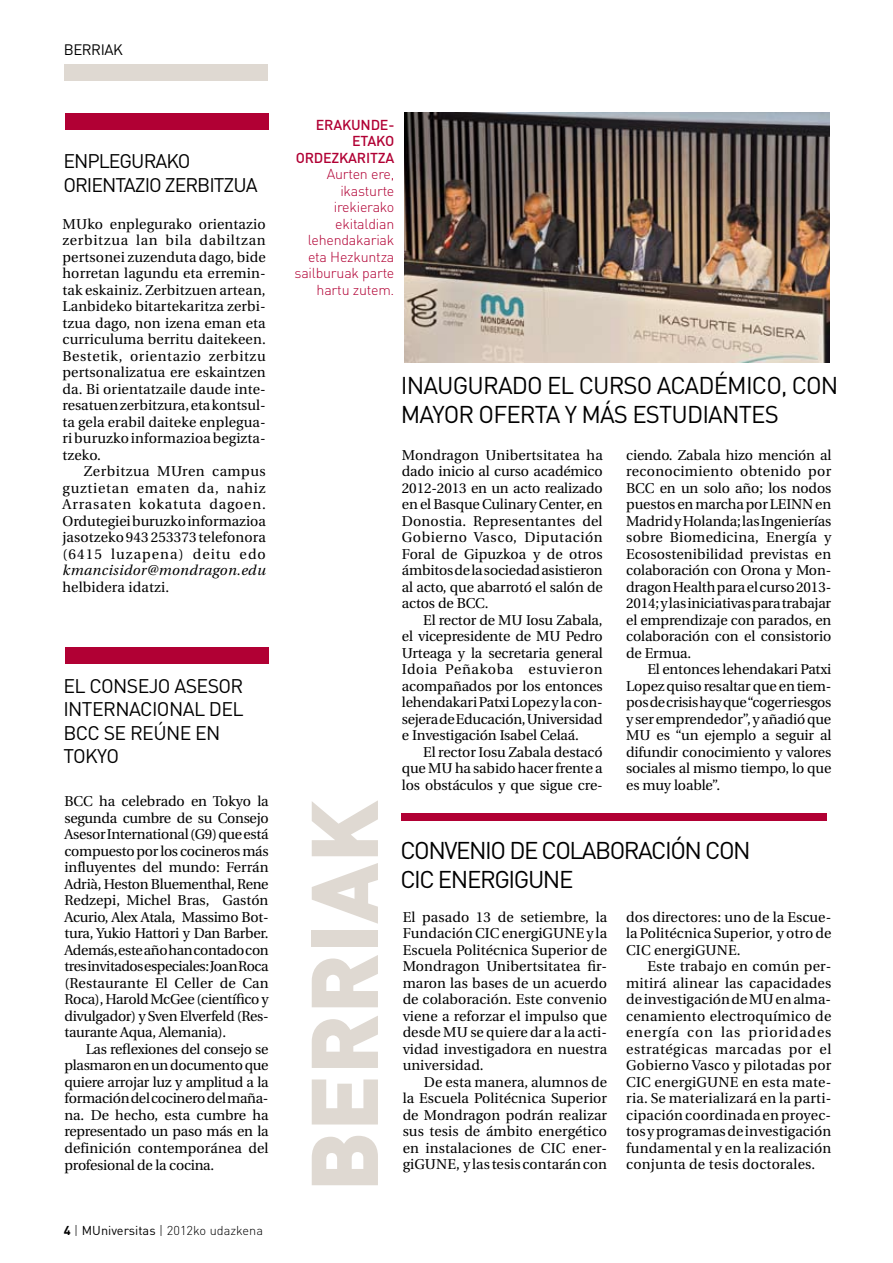
<style>
.page{position:relative;width:893px;height:1263px;background:#fff}
.page>*{position:absolute;margin:0;border:0;box-sizing:border-box;transform-origin:0 0}
.t1{font:900 93px "DIN";color:#dfd9d2}
.t2{font:24px/28.8px "DIN";letter-spacing:-.035em;color:#000}
.t3{font:19.5px/23.4px "DIN";letter-spacing:-.03em;color:#000}
.t4{font:15px "DIN";color:#000}
.t5{font:14.25px/16.5px "Utopia";color:#000;text-align:justify}
.t6{font:300 14.25px/16.5px "DIN";letter-spacing:-.015em;color:#b10034;text-align:right}
.t7{font:500 14.25px/16.5px "DIN";letter-spacing:-.015em;color:#b10034;text-align:right}
.t8{font:italic 14.25px "Utopia";letter-spacing:.03em;color:#000}
.t9{font:300 12.75px "DIN";color:#000}
.s1{font-weight:700}
.s2{font-weight:400}
</style>
<div class="page">
<div style="left:64px;top:64px;width:203px;height:16px;background:#dfd9d2"></div>
<div style="left:401px;top:814px;width:425px;height:7px;background:#b10034"></div>
<div style="left:65px;top:113px;width:204px;height:16px;background:#b10034"></div>
<div style="left:65px;top:647px;width:204px;height:17px;background:#b10034"></div>
<img style="left:405px;top:113px;width:425px;height:249px">
<p class="t4" style="left:64px;top:40px;width:10px">BERRIAK</p>
<h3 class="t3" style="left:63px;top:149px;width:24px">ENPLEGURAKO<br>ORIENTAZIO</h3>
<h3 class="t3" style="left:165px;top:173px;width:12px">ZERBITZUA</h3>
<p class="t5" style="left:63px;top:216px;width:205px">MUko enplegurako orientazio zerbitzua lan bila dabiltzan pertsonei zuzenduta dago, bide horretan lagundu eta erremin&shy;tak eskainiz. Zerbitzuen artean, Lanbideko bitartekaritza zerbi&shy;tzua dago, non izena eman eta curriculuma berritu daitekeen.<br>Bestetik, orientazio zerbitzu pertsonalizatua ere eskaintzen da. Bi orientatzaile daude inte&shy;resatuen zerbitzura, eta kontsul&shy;ta gela erabil daiteke enplegua&shy;ri buruzko informazioa begizta&shy;tzeko.</p>
<p class="t5" style="left:63px;top:463px;width:205px;text-indent:21px">Zerbitzua MUren campus guztietan ematen da, nahiz Arrasaten kokatuta dagoen.<br>Ordutegiei buruzko informazioa jasotzeko 943 253373 telefonora (6415 luzapena) deitu edo</p>
<p class="t8" style="left:63px;top:563px;width:205px">kmancisidor@mondragon.edu</p>
<p class="t5" style="left:63px;top:579px;width:108px">helbidera idatzi.</p>
<h3 class="t3" style="left:63px;top:674px;width:182px">EL CONSEJO ASESOR<br>INTERNACIONAL DEL<br>BCC SE REÚNE EN<br>TOKYO</h3>
<p class="t5" style="left:64px;top:794px;width:206px">BCC ha celebrado en Tokyo la segunda cumbre de su Consejo Asesor International (G9) que está compuesto por los cocineros más influyentes del mundo: Ferrán Adrià, Heston Bluementhal, Rene Redzepi, Michel Bras, Gastón Acurio, Alex Atala, Massimo Bot&shy;tura, Yukio Hattori y Dan Barber.<br>Además, este año han contado con tres invitados especiales: Joan Roca (Restaurante El Celler de Can Roca), Harold McGee (científico y divulgador) y Sven Elverfeld (Res&shy;taurante Aqua, Alemania).</p>
<p class="t5" style="left:64px;top:1041px;width:206px;text-indent:21px">Las reflexiones del consejo se plasmaron en un documento que quiere arrojar luz y amplitud a la formación del cocinero del maña&shy;na. De hecho, esta cumbre ha representado un paso más en la definición contemporánea del profesional de la cocina.</p>
<p class="t9" style="left:64px;top:1223px;width:201px"><span class="s1">4</span> | <span class="s2">MUNIVERSITAS</span> | 2012ko udazkena</p>
<p class="t7" style="left:296px;top:116px;width:100px">ERAKUNDE-<br>ETAKO<br>ORDEZKARITZA</p>
<p class="t6" style="left:294px;top:166px;width:101px">Aurten ere, ikasturte irekierako ekitaldian lehendakariak eta Hezkuntza sailburuak parte hartu zutem.</p>
<h1 class="t1" style="left:282px;top:1192px;width:393px;rotate:-90deg">BERRIAK</h1>
<h2 class="t2" style="left:401px;top:371px;width:439px">INAUGURADO EL CURSO ACADÉMICO, CON<br>MAYOR OFERTA Y MÁS ESTUDIANTES</h2>
<p class="t5" style="left:626px;top:447px;width:207px">ciendo. Zabala hizo mención al reconocimiento obtenido por BCC en un solo año; los nodos puestos en marcha por LEINN en Madrid y Holanda; las Ingenierías sobre Biomedicina, Energía y Ecosostenibilidad previstas en colaboración con Orona y Mon&shy;dragon Health para el curso 2013- 2014; y las iniciativas para trabajar el emprendizaje con parados, en colaboración con el consistorio de Ermua.</p>
<p class="t5" style="left:626px;top:661px;width:207px;text-indent:21px">El entonces lehendakari Patxi Lopez quiso resaltar que en tiem&shy;pos de crisis hay que “coger riesgos y ser emprendedor”, y añadió que MU es “un ejemplo a seguir al difundir conocimiento y valores sociales al mismo tiempo, lo que es muy loable”.</p>
<p class="t5" style="left:402px;top:447px;width:202px">Mondragon Unibertsitatea ha dado inicio al curso académico 2012-2013 en un acto realizado en el Basque Culinary Center, en Donostia. Representantes del Gobierno Vasco, Diputación Foral de Gipuzkoa y de otros ámbitos de la sociedad asistieron al acto, que abarrotó el salón de actos de BCC.</p>
<p class="t5" style="left:402px;top:612px;width:202px;text-indent:21px">El rector de MU Iosu Zabala, el vicepresidente de MU Pedro Urteaga y la secretaria general Idoia Peñakoba estuvieron acompañados por los entonces lehendakari Patxi Lopez y la con&shy;sejera de Educación, Universidad e Investigación Isabel Celaá.</p>
<p class="t5" style="left:402px;top:744px;width:202px;text-indent:21px">El rector Iosu Zabala destacó que MU ha sabido hacer frente a los obstáculos y que sigue cre-</p>
<h2 class="t2" style="left:400px;top:836px;width:69px">CONVENIO</h2>
<h2 class="t2" style="left:509px;top:836px;width:46px">DE COLABORACI</h2>
<h2 class="t2" style="left:670px;top:836px;width:50px">ÓN CON</h2>
<h2 class="t2" style="left:400px;top:865px;width:51px">CIC ENERGI</h2>
<h2 class="t2" style="left:514px;top:865px;width:61px">GUNE</h2>
<p class="t5" style="left:626px;top:909px;width:207px">dos directores: uno de la Escue&shy;la Politécnica Superior, y otro de CIC energiGUNE.</p>
<p class="t5" style="left:626px;top:958px;width:207px;text-indent:21px">Este trabajo en común per&shy;mitirá alinear las capacidades de investigación de MU en alma&shy;cenamiento electroquímico de energía con las prioridades estratégicas marcadas por el Gobierno Vasco y pilotadas por CIC energiGUNE en esta mate&shy;ria. Se materializará en la parti&shy;cipación coordinada en proyec&shy;tos y programas de investigación fundamental y en la realización conjunta de tesis doctorales.</p>
<p class="t5" style="left:403px;top:909px;width:206px">El pasado 13 de setiembre, la Fundación CIC energiGUNE y la Escuela Politécnica Superior de Mondragon Unibertsitatea fir&shy;maron las bases de un acuerdo de colaboración. Este convenio viene a reforzar el impulso que desde MU se quiere dar a la acti&shy;vidad investigadora en nuestra universidad.</p>
<p class="t5" style="left:403px;top:1074px;width:206px;text-indent:21px">De esta manera, alumnos de la Escuela Politécnica Superior de Mondragon podrán realizar sus tesis de ámbito energético en instalaciones de CIC ener&shy;giGUNE, y las tesis contarán con</p>
</div>
